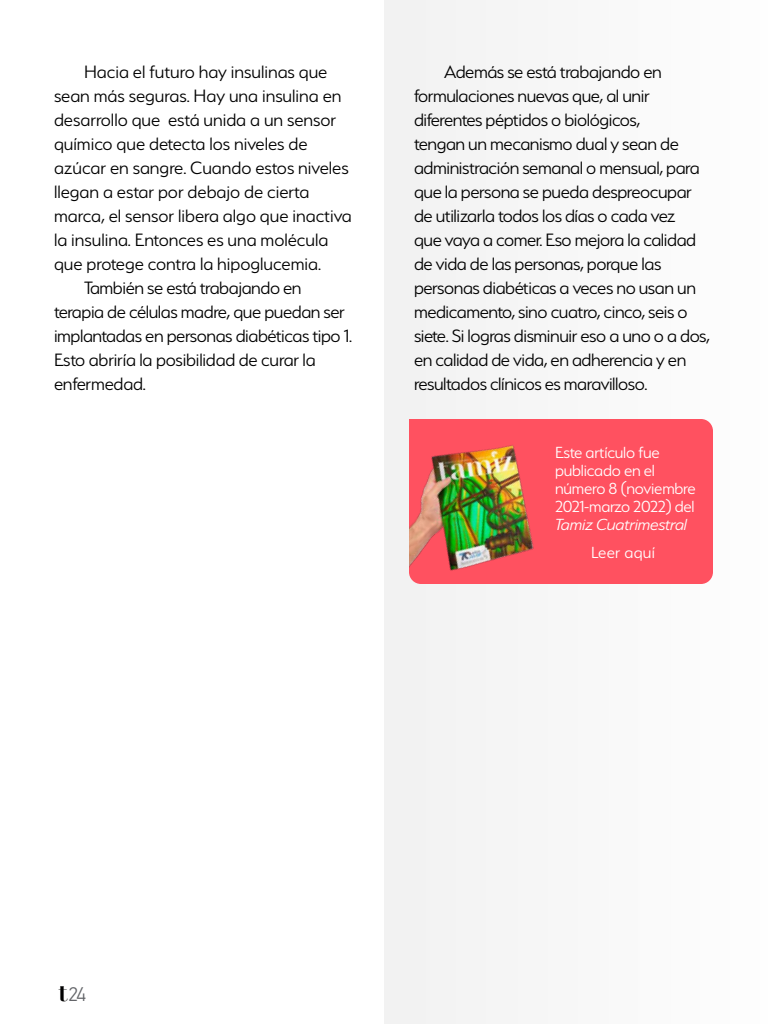
<style>
.page{position:relative;width:768px;height:1024px;background:#fff}
.page>*{position:absolute;margin:0;border:0;box-sizing:border-box;transform-origin:0 0}
.t1{font:300 20px/24px "Serenity";letter-spacing:-.02em;color:#000}
.t2{font:300 20px "Serenity";color:#000}
.t3{font:300 19.9px "PF Din Text Pro";color:#636569}
.t4{font:300 18px/18px "Serenity";letter-spacing:-.01em;color:#fff}
.t5{font:italic 300 18px "Serenity";letter-spacing:-.01em;color:#fff}
.t6{font:300 18px "Serenity";letter-spacing:.01em;color:#fff}
.s1{font-family:"Didot";font-weight:700;font-size:26.7px;color:#000}
</style>
<div class="page">
<div style="left:384px;top:0;width:384px;height:1024px;background:#f8f8f8"></div>
<div style="left:615px;top:419px;width:98px;height:165px;background:#ff5160"></div>
<img style="left:409px;top:419px;width:206px;height:165px">
<p class="t2" style="left:84px;top:61px;width:245px">Hacia el futuro hay insulinas que</p>
<p class="t2" style="left:54px;top:85px;width:289px">sean más seguras. Hay una insulina en</p>
<p class="t2" style="left:54px;top:109px;width:284px">desarrollo que está unida a un sensor</p>
<p class="t2" style="left:54px;top:133px;width:255px">químico que detecta los niveles de</p>
<p class="t2" style="left:54px;top:157px;width:296px">azúcar en sangre. Cuando estos niveles</p>
<p class="t2" style="left:54px;top:181px;width:257px">llegan a estar por debajo de cierta</p>
<p class="t2" style="left:54px;top:205px;width:299px">marca, el sensor libera algo que inactiva</p>
<p class="t2" style="left:54px;top:229px;width:276px">la insulina. Entonces es una molécula</p>
<p class="t2" style="left:54px;top:253px;width:269px">que protege contra la hipoglucemia.</p>
<p class="t1" style="left:84px;top:276px;width:219px">También se está trabajando en</p>
<p class="t1" style="left:54px;top:300px;width:292px">terapia de células madre, que puedan ser</p>
<p class="t1" style="left:54px;top:324px;width:300px">implantadas en personas diabéticas tipo 1.</p>
<p class="t1" style="left:54px;top:348px;width:263px">Esto abriría la posibilidad de curar la</p>
<p class="t1" style="left:54px;top:372px;width:93px">enfermedad.</p>
<p class="t1" style="left:414px;top:60px;width:297px;text-indent:30px">Además se está trabajando en formulaciones nuevas que, al unir diferentes péptidos o biológicos,<br>tengan un mecanismo dual y sean de administración semanal o mensual, para que la persona se pueda despreocupar de utilizarla todos los días o cada vez<br>que vaya a comer. Eso mejora la calidad de vida de las personas, porque las personas diabéticas a veces no usan un medicamento, sino cuatro, cinco, seis o siete. Si logras disminuir eso a uno o a dos, en calidad de vida, en adherencia y en resultados clínicos es maravilloso.</p>
<p class="t4" style="left:555px;top:444px;width:142px">Este artículo fue publicado en el número 8 (noviembre<br>2021-marzo 2022) del</p>
<p class="t5" style="left:555px;top:515px;width:134px">Tamiz Cuatrimestral</p>
<p class="t6" style="left:591px;top:543px;width:65px">Leer aquí</p>
<p class="t3" style="left:58px;top:983px;width:30px"><span class="s1">t</span>24</p>
</div>
